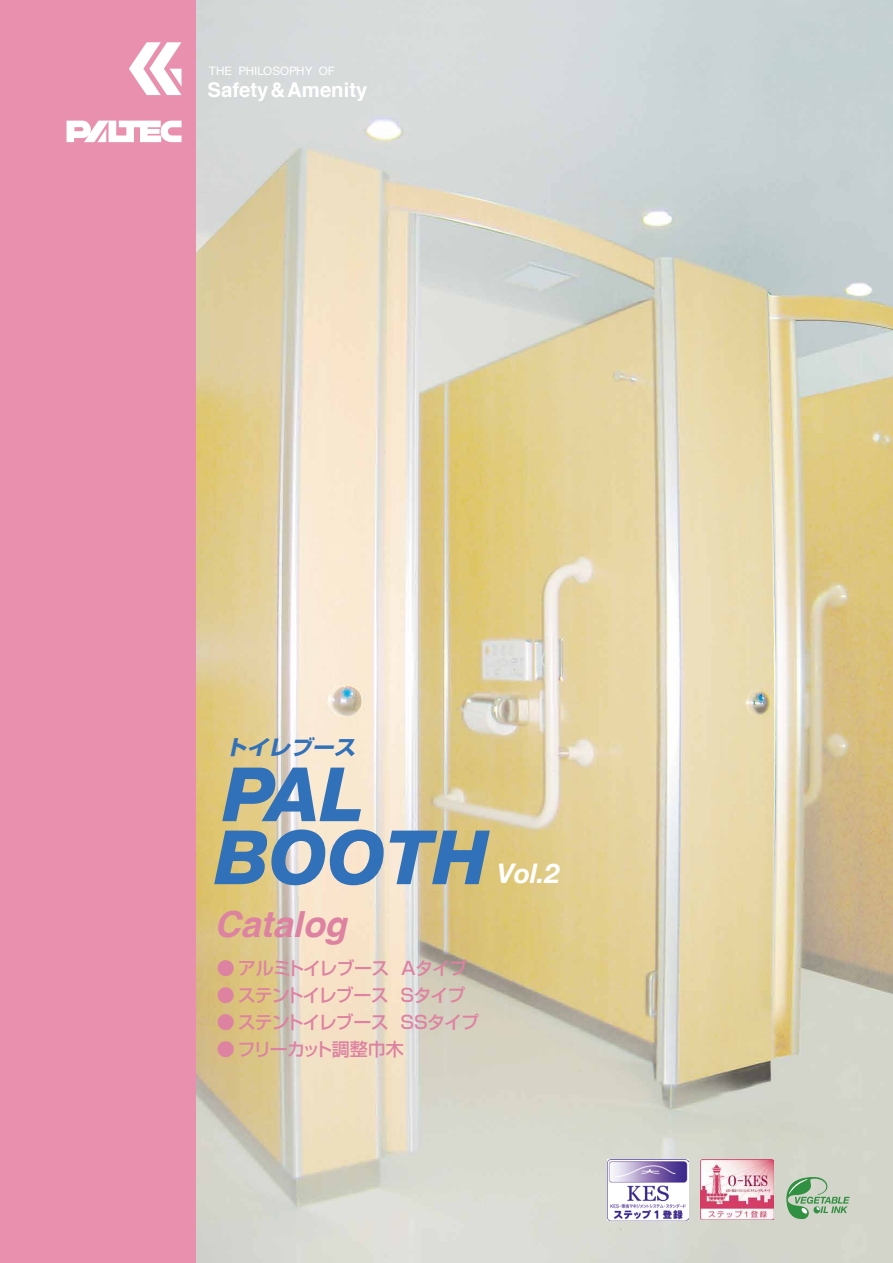
<style>
.page{position:relative;width:893px;height:1263px;background:#fff}
.page>*{position:absolute;margin:0;border:0;box-sizing:border-box;transform-origin:0 0}
.t1{font:italic 800 75px/63px "Helvetica Neue";color:#3071b9}
.t2{font:italic 700 36px "Helvetica";color:#de82a1}
.t3{font:italic 700 27px "Helvetica Neue";color:#fff}
.t4{font:italic 700 20.55px "Shin Go Pro";color:#3071b9;scale:1.06 1}
.t5{font:700 20.4px "Helvetica";color:#fff}
.t6{font:500 18px "Shin Go Pro";letter-spacing:-.055em;color:#de82a1}
.t7{font:500 18px "Shin Go Pro";letter-spacing:-.035em;color:#de82a1}
.t8{font:11.55px "Helvetica";color:#fff}
</style>
<div class="page">
<img style="left:196px;top:0;width:697px;height:1263px">
<div style="left:0;top:0;width:196px;height:1263px;background:#e890ae"></div>
<svg style="left:129px;top:42px;width:52px;height:53px"></svg>
<svg style="left:67px;top:121px;width:115px;height:21px"></svg>
<svg style="left:786px;top:1177px;width:64px;height:42px;background:#a0bf9f"></svg>
<img style="left:701px;top:1159px;width:72px;height:61px">
<img style="left:608px;top:1160px;width:80px;height:60px">
<p class="t8" style="left:209px;top:62px;width:128px">THE PHILOSOPHY OF</p>
<p class="t5" style="left:207px;top:73px;width:162px">Safety&amp;Amenity</p>
<p class="t4" style="left:225px;top:730px;width:131px">トイレブース</p>
<h1 class="t1" style="left:215px;top:762px;width:275px">PAL<br>BOOTH</h1>
<h3 class="t3" style="left:497px;top:857px;width:64px">Vol.2</h3>
<h2 class="t2" style="left:215px;top:895px;width:134px">Catalog</h2>
<p class="t6" style="left:217px;top:953px;width:252px">● アルミトイレブース Aタイプ</p>
<p class="t6" style="left:217px;top:980px;width:250px">● ステントイレブース Sタイプ</p>
<p class="t6" style="left:217px;top:1007px;width:264px">● ステントイレブース SSタイプ</p>
<p class="t7" style="left:217px;top:1034px;width:188px">● フリーカット調整巾木</p>
</div>
